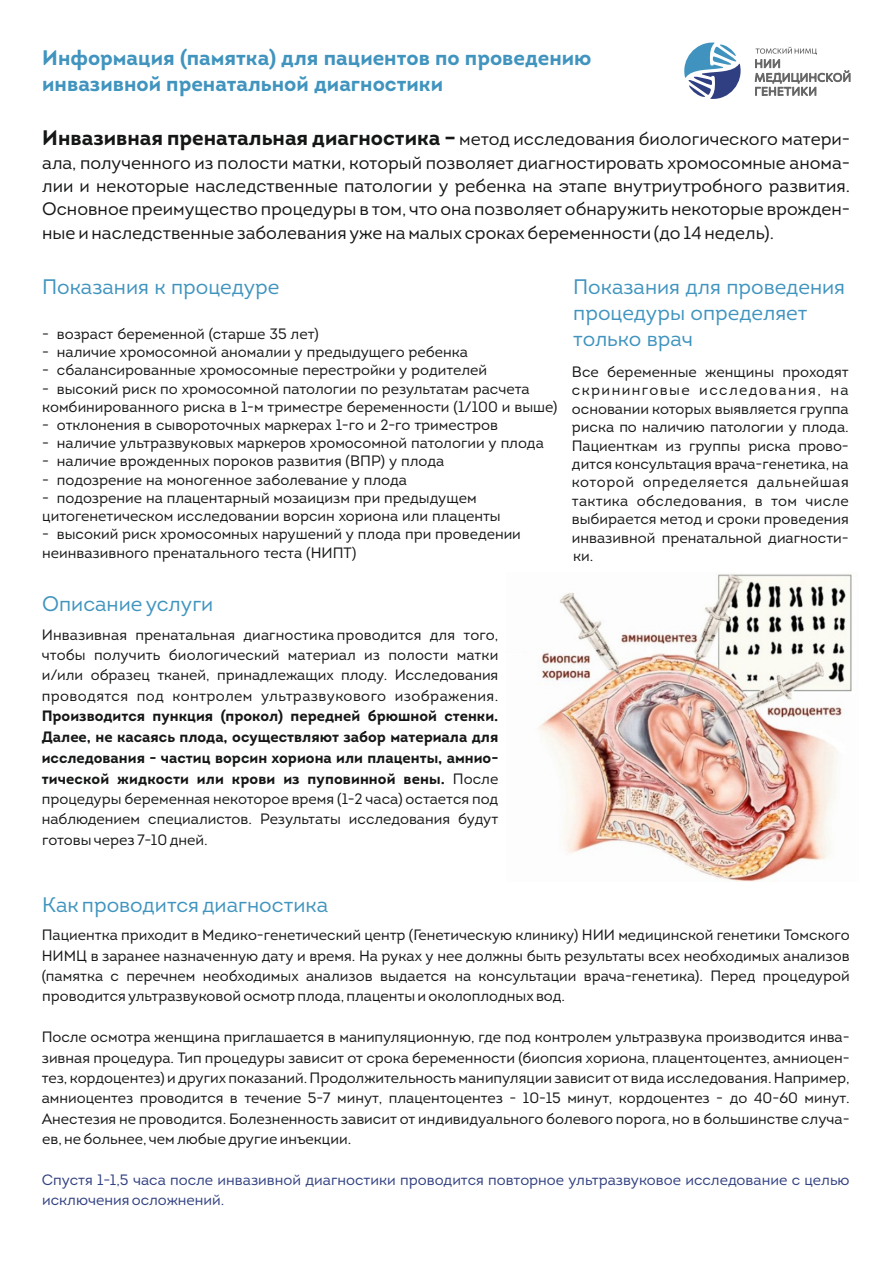
<style>
.page{position:relative;width:893px;height:1263px;background:#fff}
.page>*{position:absolute;margin:0;border:0;box-sizing:border-box;transform-origin:0 0}
.t1{font:21px/25.8px "Intro";color:#4094be}
.t2{font:700 21px/25.7px "Intro";color:#4094be}
.t3{font:18px/23.4px "Intro";color:#151616;text-align:justify}
.t4{font:15px/20.4px "Intro";color:#151616;text-align:justify}
.t5{font:700 15px/20.5px "Intro";letter-spacing:.005em;color:#151616;text-align:justify}
.t6{font:15px/20.4px "Intro";color:#303f80}
.s1{font-weight:700;font-size:21px}
.s2{font-weight:400}
</style>
<div class="page">
<svg style="left:684px;top:42px;width:57px;height:57px"></svg>
<svg style="left:755px;top:47px;width:95px;height:49px"></svg>
<img style="left:538px;top:574px;width:314px;height:308px">
<h1 class="t2" style="left:42px;top:47px;width:551px">Информация (памятка) для пациентов по проведению инвазивной пренатальной диагностики</h1>
<p class="t3" style="left:42px;top:129px;width:809px"><span class="s1">Инвазивная пренатальная диагностика –</span> метод исследования биологического матери&shy;ала, полученного из полости матки, который позволяет диагностировать хромосомные анома&shy;лии и некоторые наследственные патологии у ребенка на этапе внутриутробного развития.<br>Основное преимущество процедуры в том, что она позволяет обнаружить некоторые врожден&shy;ные и наследственные заболевания уже на малых сроках беременности (до 14 недель).</p>
<h1 class="t1" style="left:42px;top:275px;width:239px">Показания к процедуре</h1>
<p class="t4" style="left:42px;top:325px;width:278px">- возраст беременной (старше 35 лет)</p>
<p class="t4" style="left:42px;top:343px;width:427px">- наличие хромосомной аномалии у предыдущего ребенка</p>
<p class="t4" style="left:42px;top:361px;width:447px">- сбалансированные хромосомные перестройки у родителей</p>
<p class="t4" style="left:42px;top:381px;width:517px;line-height:18.1px">- высокий риск по хромосомной патологии по результатам расчета комбинированного риска в 1-м триместре беременности (1/100 и выше)</p>
<p class="t4" style="left:42px;top:416px;width:457px">- отклонения в сывороточных маркерах 1-го и 2-го триместров</p>
<p class="t4" style="left:42px;top:434px;width:503px">- наличие ультразвуковых маркеров хромосомной патологии у плода</p>
<p class="t4" style="left:42px;top:452px;width:404px">- наличие врожденных пороков развития (ВПР) у плода</p>
<p class="t4" style="left:42px;top:471px;width:366px">- подозрение на моногенное заболевание у плода</p>
<p class="t4" style="left:42px;top:490px;width:460px;line-height:18.1px">- подозрение на плацентарный мозаицизм при предыдущем цитогенетическом исследовании ворсин хориона или плаценты</p>
<p class="t4" style="left:42px;top:526px;width:480px;line-height:18.1px">- высокий риск хромосомных нарушений у плода при проведении неинвазивного пренатального теста (НИПТ)</p>
<h1 class="t1" style="left:42px;top:593px;width:173px">Описание услуги</h1>
<p class="t4" style="left:42px;top:626px;width:458px">Инвазивная пренатальная диагностика проводится для того, чтобы получить биологический материал из полости матки и/или образец тканей, принадлежащих плоду. Исследования проводятся под контролем ультразвукового изображения.</p>
<p class="t5" style="left:42px;top:707px;width:458px">Производится пункция (прокол) передней брюшной стенки.<br>Далее, не касаясь плода, осуществляют забор материала для исследования - частиц ворсин хориона или плаценты, амнио&shy;тической жидкости или крови из пуповинной вены. <span class="s2">После процедуры беременная некоторое время (1-2 часа) остается под наблюдением специалистов. Результаты исследования будут готовы через 7-10 дней.</span></p>
<h1 class="t1" style="left:573px;top:276px;width:273px">Показания для проведения процедуры определяет только врач</h1>
<p class="t4" style="left:572px;top:364px;width:278px;line-height:18.5px">Все беременные женщины проходят скрининговые исследования, на основании которых выявляется группа риска по наличию патологии у плода.<br>Пациенткам из группы риска прово&shy;дится консультация врача-генетика, на которой определяется дальнейшая тактика обследования, в том числе выбирается метод и сроки проведения инвазивной пренатальной диагности&shy;ки.</p>
<h1 class="t1" style="left:42px;top:894px;width:287px">Как проводится диагностика</h1>
<p class="t4" style="left:42px;top:926px;width:809px">Пациентка приходит в Медико-генетический центр (Генетическую клинику) НИИ медицинской генетики Томского НИМЦ в заранее назначенную дату и время. На руках у нее должны быть результаты всех необходимых анализов (памятка с перечнем необходимых анализов выдается на консультации врача-генетика). Перед процедурой проводится ультразвуковой осмотр плода, плаценты и околоплодных вод.</p>
<p class="t4" style="left:42px;top:1028px;width:809px">После осмотра женщина приглашается в манипуляционную, где под контролем ультразвука производится инва&shy;зивная процедура. Тип процедуры зависит от срока беременности (биопсия хориона, плацентоцентез, амниоцен&shy;тез, кордоцентез) и других показаний. Продолжительность манипуляции зависит от вида исследования. Например, амниоцентез проводится в течение 5-7 минут, плацентоцентез - 10-15 минут, кордоцентез - до 40-60 минут.<br>Анестезия не проводится. Болезненность зависит от индивидуального болевого порога, но в большинстве случа&shy;ев, не больнее, чем любые другие инъекции.</p>
<p class="t6" style="left:42px;top:1171px;width:809px">Спустя 1-1,5 часа после инвазивной диагностики проводится повторное ультразвуковое исследование с целью исключения осложнений.</p>
</div>
